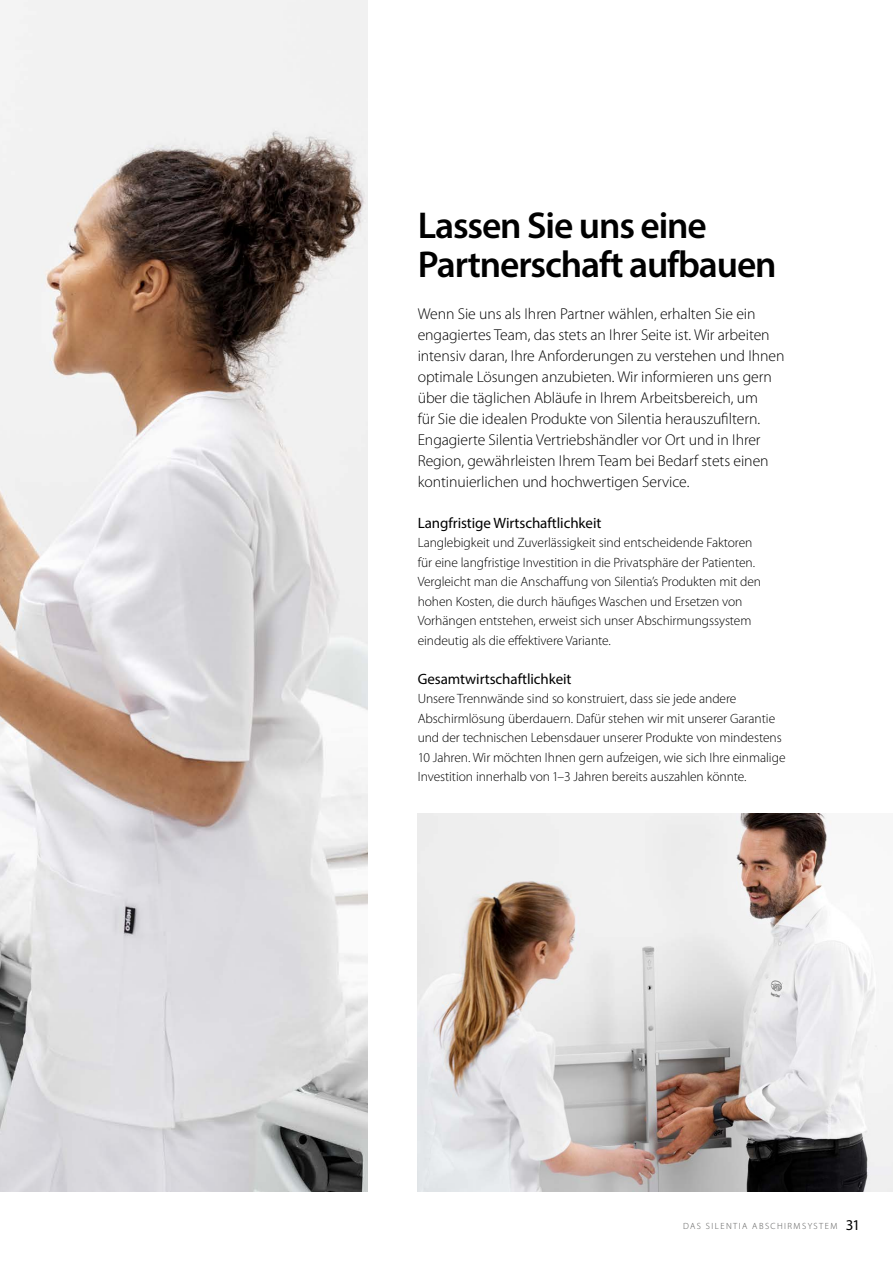
<style>
.page{position:relative;width:893px;height:1263px;background:#fff}
.page>*{position:absolute;margin:0;border:0;box-sizing:border-box;transform-origin:0 0}
.t1{font:600 37.5px/39px "Myriad Pro";letter-spacing:-.03em;color:#000}
.t2{font:300 15.75px/21px "Myriad Pro";letter-spacing:-.005em;color:#000}
.t3{font:15px "Myriad Pro";letter-spacing:-.005em;color:#000}
.t4{font:300 13.5px/19.5px "Myriad Pro";letter-spacing:-.005em;color:#000}
.t5{font:300 9px "Myriad Pro";letter-spacing:.16em;color:#565655}
.s1{font-weight:400;font-size:15px;color:#000}
</style>
<div class="page">
<img style="left:0;top:0;width:368px;height:1191px">
<img style="left:418px;top:814px;width:475px;height:377px">
<h1 class="t1" style="left:418px;top:205px;width:360px">Lassen Sie uns eine<br>Partnerschaft aufbauen</h1>
<p class="t2" style="left:418px;top:303px;width:368px">Wenn Sie uns als Ihren Partner wählen, erhalten Sie ein engagiertes Team, das stets an Ihrer Seite ist. Wir arbeiten intensiv daran, Ihre Anforderungen zu verstehen und Ihnen optimale Lösungen anzubieten. Wir informieren uns gern über die täglichen Abläufe in Ihrem Arbeitsbereich, um<br>für Sie die idealen Produkte von Silentia herauszufiltern.<br>Engagierte Silentia Vertriebshändler vor Ort und in Ihrer Region, gewährleisten Ihrem Team bei Bedarf stets einen kontinuierlichen und hochwertigen Service.</p>
<p class="t3" style="left:418px;top:513px;width:185px">Langfristige Wirtschaftlichkeit</p>
<p class="t4" style="left:418px;top:533px;width:345px">Langlebigkeit und Zuverlässigkeit sind entscheidende Faktoren für eine langfristige Investition in die Privatsphäre der Patienten.<br>Vergleicht man die Anschaffung von Silentia’s Produkten mit den hohen Kosten, die durch häufiges Waschen und Ersetzen von Vorhängen entstehen, erweist sich unser Abschirmungssystem eindeutig als die effektivere Variante.</p>
<p class="t3" style="left:418px;top:669px;width:155px">Gesamtwirtschaftlichkeit</p>
<p class="t4" style="left:418px;top:689px;width:369px">Unsere Trennwände sind so konstruiert, dass sie jede andere Abschirmlösung überdauern. Dafür stehen wir mit unserer Garantie und der technischen Lebensdauer unserer Produkte von mindestens 10 Jahren. Wir möchten Ihnen gern aufzeigen, wie sich Ihre einmalige Investition innerhalb von 1–3 Jahren bereits auszahlen könnte.</p>
<p class="t5" style="left:683px;top:1220px;width:179px">DAS SILENTIA ABSCHIRMSYSTEM <span class="s1">31</span></p>
</div>
